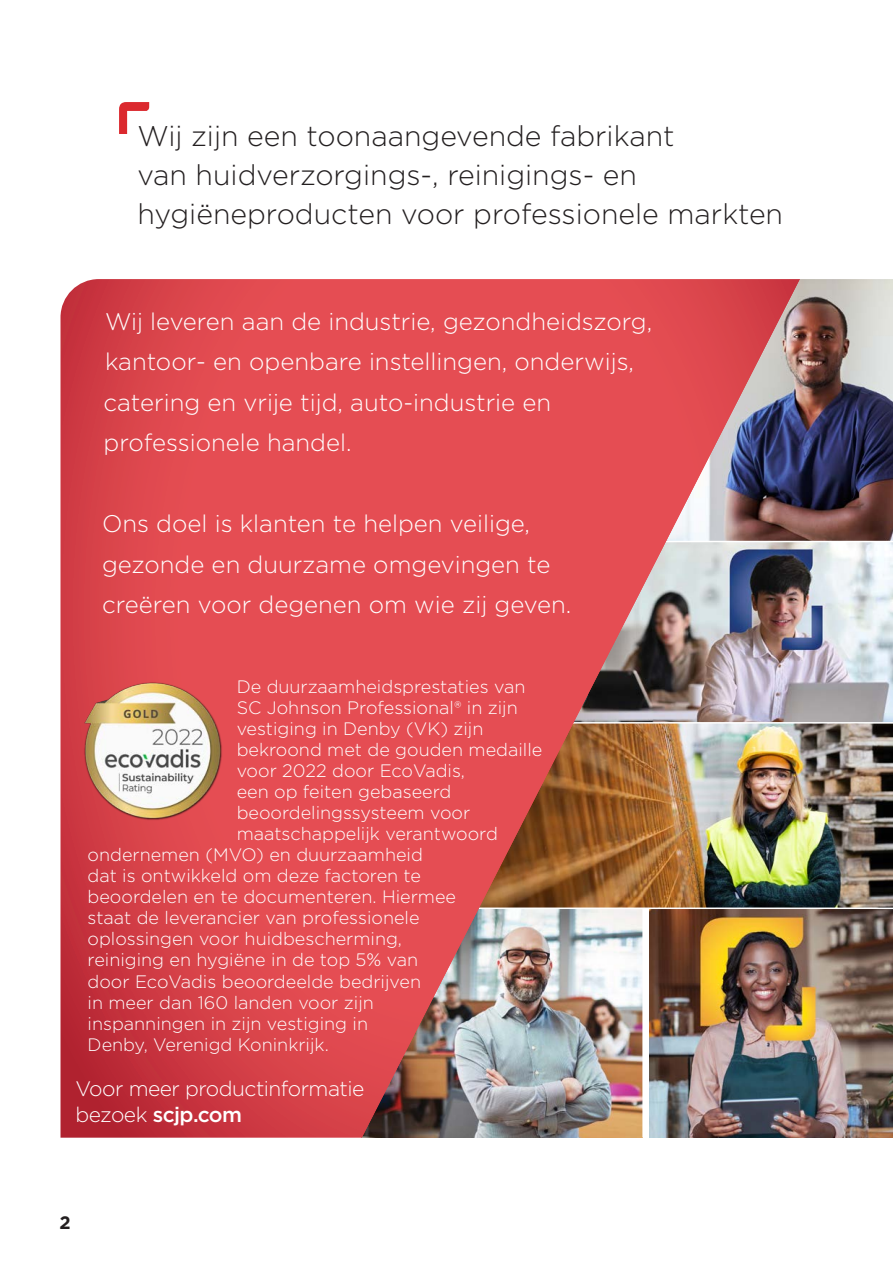
<style>
.page{position:relative;width:893px;height:1263px;background:#fff}
.page>*{position:absolute;margin:0;border:0;box-sizing:border-box;transform-origin:0 0}
.t1{font:300 28.5px/39px "Gotham";color:#231f20}
.t2{font:300 24px/40.5px "Gotham";color:#fff}
.t3{font:300 21px/25.2px "Gotham";letter-spacing:-.025em;color:#fff}
.t4{font:300 18px "Gotham";color:#fff}
.t5{font:700 18px "Gotham";color:#231f20}
.s1{font-weight:500}
</style>
<div class="page">
<img style="left:60px;top:102px;width:833px;height:1036px">
<hr style="left:642px;top:908px;width:2px;height:229px;background:#fff">
<svg style="left:119px;top:102px;width:30px;height:32px"></svg>
<img style="left:83px;top:682px;width:139px;height:139px">
<p class="t1" style="left:137px;top:116px;width:647px">Wij zijn een toonaangevende fabrikant<br>van huidverzorgings-, reinigings- en hygiëneproducten voor professionele markten</p>
<p class="t2" style="left:104px;top:300px;width:550px">Wij leveren aan de industrie, gezondheidszorg, kantoor- en openbare instellingen, onderwijs, catering en vrije tijd, auto-industrie en professionele handel.</p>
<p class="t2" style="left:102px;top:503px;width:471px">Ons doel is klanten te helpen veilige, gezonde en duurzame omgevingen te creëren voor degenen om wie zij geven.</p>
<p class="t4" style="left:237px;top:676px;width:290px">De duurzaamheidsprestaties van</p>
<p class="t4" style="left:237px;top:697px;width:283px">SC Johnson Professional® in zijn</p>
<p class="t4" style="left:237px;top:718px;width:248px">vestiging in Denby (VK) zijn</p>
<p class="t4" style="left:237px;top:739px;width:307px">bekroond met de gouden medaille</p>
<p class="t4" style="left:237px;top:760px;width:230px">voor 2022 door EcoVadis,</p>
<p class="t4" style="left:237px;top:781px;width:216px">een op feiten gebaseerd</p>
<p class="t4" style="left:237px;top:802px;width:235px">beoordelingssysteem voor</p>
<p class="t4" style="left:237px;top:823px;width:263px">maatschappelijk verantwoord</p>
<p class="t4" style="left:88px;top:844px;width:337px">ondernemen (MVO) en duurzaamheid</p>
<p class="t4" style="left:88px;top:865px;width:335px">dat is ontwikkeld om deze factoren te</p>
<p class="t4" style="left:88px;top:886px;width:370px">beoordelen en te documenteren. Hiermee</p>
<p class="t4" style="left:88px;top:907px;width:333px">staat de leverancier van professionele</p>
<p class="t4" style="left:88px;top:928px;width:316px">oplossingen voor huidbescherming,</p>
<p class="t4" style="left:88px;top:949px;width:332px">reiniging en hygiëne in de top 5% van</p>
<p class="t4" style="left:88px;top:970px;width:335px">door EcoVadis beoordeelde bedrijven</p>
<p class="t4" style="left:88px;top:991px;width:288px">in meer dan 160 landen voor zijn</p>
<p class="t4" style="left:88px;top:1012px;width:282px">inspanningen in zijn vestiging in</p>
<p class="t4" style="left:88px;top:1033px;width:243px">Denby, Verenigd Koninkrijk.</p>
<p class="t3" style="left:75px;top:1076px;width:290px">Voor meer productinformatie bezoek <span class="s1">scjp.com</span></p>
<p class="t5" style="left:60px;top:1211px;width:13px">2</p>
</div>
